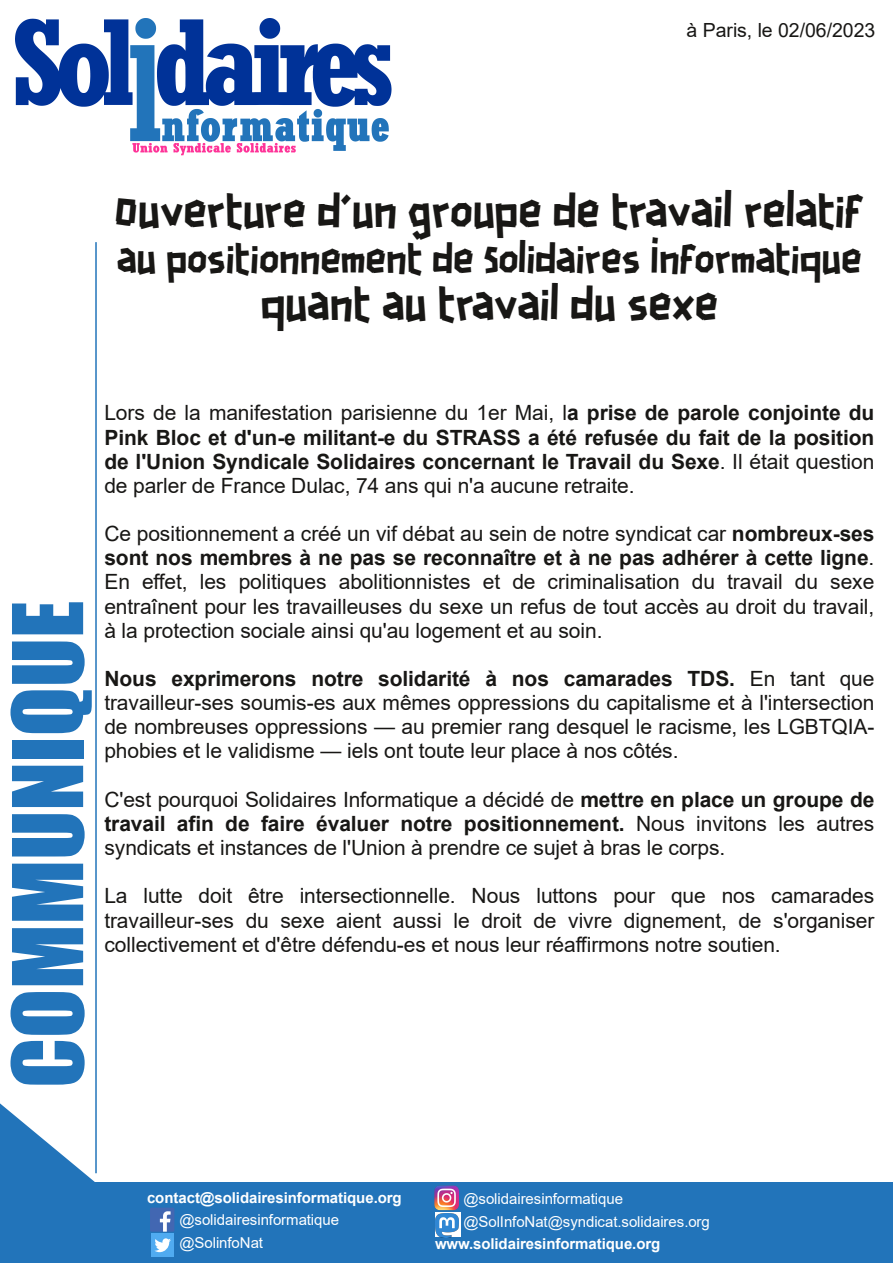
<style>
.page{position:relative;width:893px;height:1263px;background:#fff}
.page>*{position:absolute;margin:0;border:0;box-sizing:border-box;transform-origin:0 0}
.t1{font:90px "Impact";color:#2274ba}
.t2{font:40.5px "Scotchlidaires";color:#181715}
.t3{font:36px "Scotchlidaires";color:#181715}
.t4{font:21px/24.2px "Arial";letter-spacing:-.005em;color:#181715;text-align:justify}
.t5{font:700 21px/24.2px "Arial";letter-spacing:-.005em;color:#181715;text-align:justify}
.t6{font:19.5px "Arial";color:#181715}
.t7{font:15px/22.5px "Arial";letter-spacing:-.005em;color:#fff}
.t8{font:700 15px "Arial";letter-spacing:-.005em;color:#fff}
.s1{font-weight:400}
.s2{font-weight:700}
</style>
<div class="page">
<svg style="left:15px;top:18px;width:377px;height:137px"></svg>
<div style="left:0;top:1183px;width:893px;height:80px;background:#2274ba"></div>
<svg style="left:150px;top:1208px;width:24px;height:24px"></svg>
<div style="left:151px;top:1233px;width:23px;height:23px;background:#50abf1"></div>
<svg style="left:154px;top:1238px;width:17px;height:14px"></svg>
<hr style="left:95px;top:242px;width:2px;height:931px;background:#2274ba">
<img style="left:434px;top:1185px;width:25px;height:26px">
<svg style="left:435px;top:1213px;width:25px;height:24px"></svg>
<img style="left:436px;top:1213px;width:22px;height:24px">
<svg style="left:0;top:1103px;width:97px;height:80px"></svg>
<p class="t6" style="left:687px;top:19px;width:190px">à Paris, le 02/06/2023</p>
<h2 class="t2" style="left:115px;top:192px;width:751px">Ouverture d'un groupe de travail relatif</h2>
<h3 class="t3" style="left:117px;top:242px;width:747px">au positionnement de Solidaires Informatique</h3>
<h2 class="t2" style="left:261px;top:285px;width:459px">quant au travail du sexe</h2>
<h1 class="t1" style="left:-8px;top:1088px;width:489px;rotate:-90deg">COMMUNIQUE</h1>
<p class="t5" style="left:104px;top:401px;width:772px"><span class="s1">Lors de la manifestation parisienne du 1er Mai, l</span>a prise de parole conjointe du Pink Bloc et d'un-e militant-e du STRASS a été refusée du fait de la position de l'Union Syndicale Solidaires concernant le Travail du Sexe<span class="s1">. Il était question de parler de France Dulac, 74 ans qui n'a aucune retraite.</span></p>
<p class="t4" style="left:104px;top:522px;width:772px">Ce positionnement a créé un vif débat au sein de notre syndicat car <span class="s2">nombreux-ses sont nos membres à ne pas se reconnaître et à ne pas adhérer à cette ligne</span>.<br>En effet, les politiques abolitionnistes et de criminalisation du travail du sexe entraînent pour les travailleuses du sexe un refus de tout accès au droit du travail, à la protection sociale ainsi qu'au logement et au soin.</p>
<p class="t4" style="left:104px;top:667px;width:772px"><span class="s2">Nous exprimerons notre solidarité à nos camarades TDS.</span> En tant que travailleur-ses soumis-es aux mêmes oppressions du capitalisme et à l'intersection de nombreuses oppressions — au premier rang desquel le racisme, les LGBTQIA&shy;phobies et le validisme — iels ont toute leur place à nos côtés.</p>
<p class="t4" style="left:104px;top:787px;width:772px">C'est pourquoi Solidaires Informatique a décidé de <span class="s2">mettre en place un groupe de travail afin de faire évaluer notre positionnement.</span> Nous invitons les autres syndicats et instances de l'Union à prendre ce sujet à bras le corps.</p>
<p class="t4" style="left:104px;top:884px;width:771px">La lutte doit être intersectionnelle. Nous luttons pour que nos camarades travailleur-ses du sexe aient aussi le droit de vivre dignement, de s'organiser collectivement et d'être défendu-es et nous leur réaffirmons notre soutien.</p>
<p class="t8" style="left:147px;top:1189px;width:256px">contact@solidairesinformatique.org</p>
<p class="t7" style="left:179px;top:1209px;width:161px">@solidairesinformatique @SolinfoNat</p>
<p class="t7" style="left:463px;top:1188px;width:248px">@solidairesinformatique @SolInfoNat@syndicat.solidaires.org</p>
<p class="t8" style="left:435px;top:1235px;width:227px">www.solidairesinformatique.org</p>
</div>
